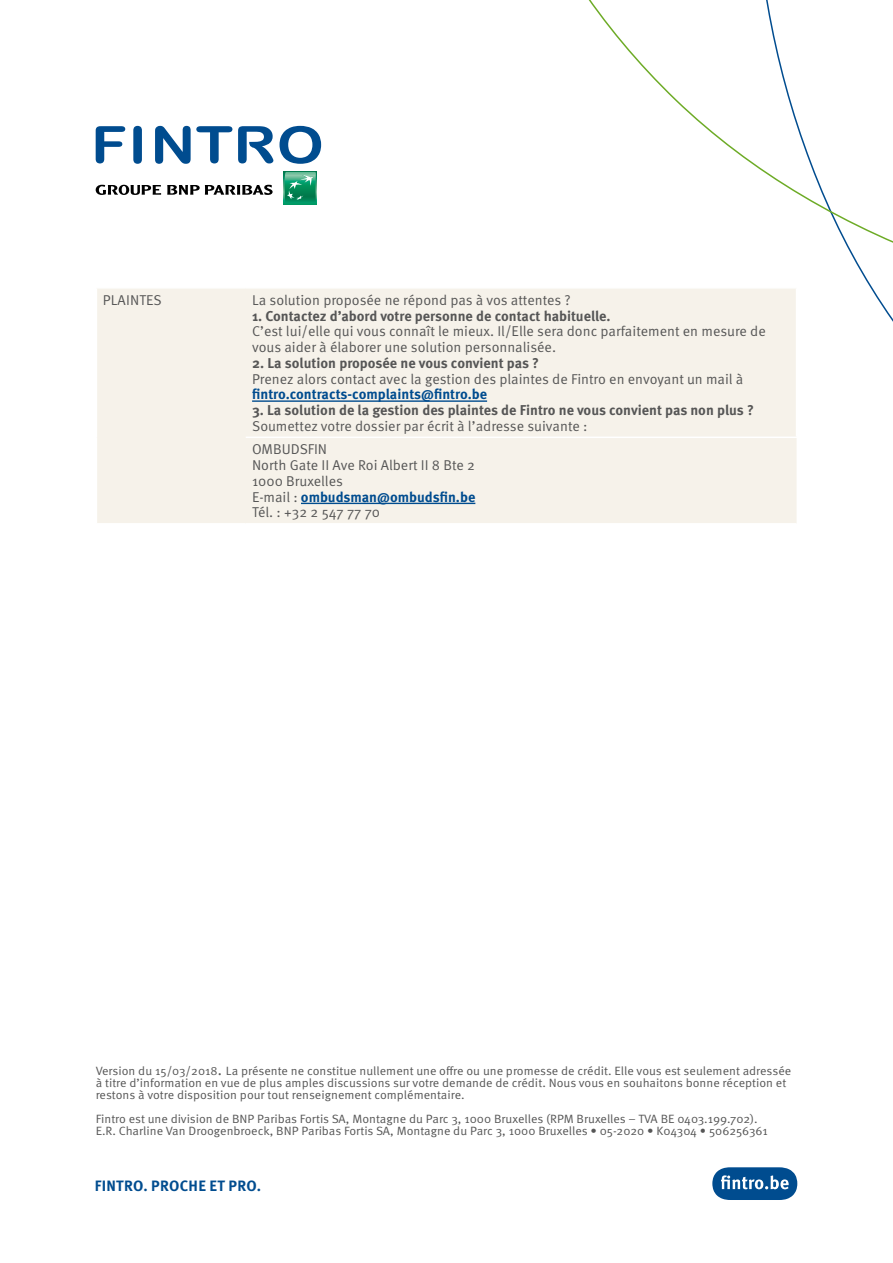
<style>
.page{position:relative;width:893px;height:1263px;background:#fff}
.page>*{position:absolute;margin:0;border:0;box-sizing:border-box;transform-origin:0 0}
.t1{font:700 15px "Meta OT";letter-spacing:.02em;color:#004c8f}
.t2{font:14.25px/15.8px "Meta OT Norm";color:#565656}
.t3{font:700 14.25px "Meta OT";color:#565656}
.t4{font:700 14.25px "Meta OT";color:#004c8f}
.t5{font:12px/12px "Meta OT Norm";color:#565656}
.s1{font-family:"Meta OT Norm";font-weight:400;color:#565656}
.s2{font-family:"Minion Pro";font-size:18px}
</style>
<div class="page">
<svg style="left:712px;top:1167px;width:85px;height:33px"></svg>
<svg style="left:588px;top:0;width:305px;height:322px"></svg>
<svg style="left:96px;top:126px;width:29px;height:37px"></svg>
<svg style="left:133px;top:126px;width:9px;height:38px"></svg>
<svg style="left:155px;top:126px;width:77px;height:38px"></svg>
<svg style="left:280px;top:126px;width:41px;height:38px"></svg>
<svg style="left:238px;top:126px;width:35px;height:37px"></svg>
<svg style="left:96px;top:185px;width:65px;height:10px"></svg>
<svg style="left:167px;top:185px;width:106px;height:10px"></svg>
<svg style="left:284px;top:171px;width:33px;height:33px"></svg>
<svg style="left:284px;top:172px;width:32px;height:31px"></svg>
<div style="left:97px;top:289px;width:699px;height:234px;background:#f6f2ea"></div>
<hr style="left:246px;top:287px;width:551px;height:2px;background:#fff">
<hr style="left:246px;top:437px;width:551px;height:1px;background:#fff">
<hr style="left:796px;top:289px;width:1px;height:148px;background:#fff">
<hr style="left:252px;top:400px;width:235px;height:2px;background:#004c8f">
<hr style="left:301px;top:503px;width:174px;height:1px;background:#004c8f">
<p class="t2" style="left:103px;top:292px;width:60px">PLAINTES</p>
<p class="t2" style="left:252px;top:292px;width:320px">La solution proposée ne répond pas à vos attentes ?</p>
<p class="t3" style="left:252px;top:307px;width:360px">1. Contactez d’abord votre personne de contact habituelle.</p>
<p class="t2" style="left:252px;top:324px;width:515px">C’est lui/elle qui vous connaît le mieux. Il/Elle sera donc parfaitement en mesure de vous aider à élaborer une solution personnalisée.</p>
<p class="t3" style="left:252px;top:354px;width:288px">2. La solution proposée ne vous convient pas ?</p>
<p class="t2" style="left:252px;top:371px;width:493px">Prenez alors contact avec la gestion des plaintes de Fintro en envoyant un mail à</p>
<p class="t4" style="left:252px;top:385px;width:236px">fintro.contracts-complaints@fintro.be</p>
<p class="t3" style="left:252px;top:401px;width:503px">3. La solution de la gestion des plaintes de Fintro ne vous convient pas non plus ?</p>
<p class="t2" style="left:252px;top:414px;width:337px;line-height:23.5px">Soumettez votre dossier par écrit à l’adresse suivante :<br>OMBUDSFIN</p>
<p class="t2" style="left:252px;top:457px;width:225px">North Gate II Ave Roi Albert II 8 Bte 2<br>1000 Bruxelles</p>
<p class="t4" style="left:252px;top:488px;width:225px"><span class="s1">E-mail :</span> ombudsman@ombudsfin.be</p>
<p class="t2" style="left:252px;top:505px;width:129px">Tél. : +32 2 547 77 70</p>
<p class="t5" style="left:96px;top:1065px;width:697px">Version du 15/03/2018<span class="s2">.</span> La présente ne constitue nullement une offre ou une promesse de crédit. Elle vous est seulement adressée à titre d’information en vue de plus amples discussions sur votre demande de crédit. Nous vous en souhaitons bonne réception et restons à votre disposition pour tout renseignement complémentaire.</p>
<p class="t5" style="left:96px;top:1113px;width:674px">Fintro est une division de BNP Paribas Fortis SA, Montagne du Parc 3, 1000 Bruxelles (RPM Bruxelles – TVA BE 0403.199.702).<br>E.R. Charline Van Droogenbroeck, BNP Paribas Fortis SA, Montagne du Parc 3, 1000 Bruxelles • 05-2020 • K04304 • 506256361</p>
<p class="t1" style="left:95px;top:1176px;width:168px">FINTRO. PROCHE ET PRO.</p>
</div>
